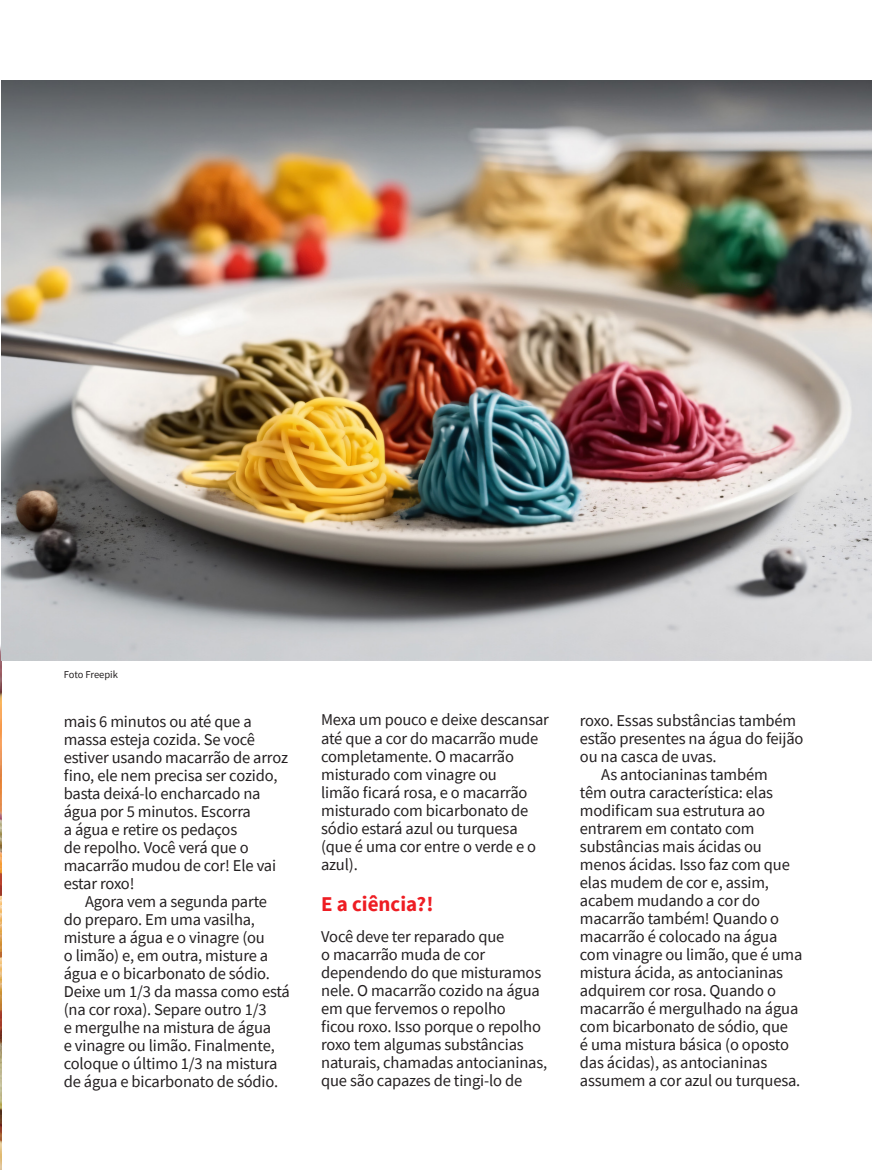
<style>
.page{position:relative;width:872px;height:1170px;background:#fff}
.page>*{position:absolute;margin:0;border:0;box-sizing:border-box;transform-origin:0 0}
.t1{font:700 21px "Source Sans Pro";color:#ee1d23}
.t2{font:16.5px/18px "Source Sans Pro";letter-spacing:-.01em;color:#231f20}
.t3{font:10.5px "Source Sans Pro";letter-spacing:-.01em;color:#231f20}
</style>
<div class="page">
<img style="left:0;top:645px;width:1px;height:524px">
<img style="left:1px;top:81px;width:871px;height:579px">
<p class="t3" style="left:64px;top:668px;width:56px">Foto Freepik</p>
<p class="t2" style="left:64px;top:712px;width:226px">mais 6 minutos ou até que a massa esteja cozida. Se você estiver usando macarrão de arroz fino, ele nem precisa ser cozido, basta deixá-lo encharcado na água por 5 minutos. Escorra<br>a água e retire os pedaços<br>de repolho. Você verá que o macarrão mudou de cor! Ele vai estar roxo!</p>
<p class="t2" style="left:64px;top:892px;width:228px;text-indent:21px">Agora vem a segunda parte<br>do preparo. Em uma vasilha, misture a água e o vinagre (ou<br>o limão) e, em outra, misture a água e o bicarbonato de sódio.<br>Deixe um 1/3 da massa como está (na cor roxa). Separe outro 1/3<br>e mergulhe na mistura de água<br>e vinagre ou limão. Finalmente, coloque o último 1/3 na mistura de água e bicarbonato de sódio.</p>
<p class="t2" style="left:321px;top:710px;width:229px">Mexa um pouco e deixe descansar até que a cor do macarrão mude completamente. O macarrão misturado com vinagre ou<br>limão ficará rosa, e o macarrão misturado com bicarbonato de sódio estará azul ou turquesa (que é uma cor entre o verde e o azul).</p>
<p class="t1" style="left:321px;top:889px;width:114px">E a ciência?!</p>
<p class="t2" style="left:321px;top:927px;width:228px">Você deve ter reparado que<br>o macarrão muda de cor dependendo do que misturamos nele. O macarrão cozido na água em que fervemos o repolho<br>ficou roxo. Isso porque o repolho roxo tem algumas substâncias naturais, chamadas antocianinas, que são capazes de tingi-lo de</p>
<p class="t2" style="left:580px;top:711px;width:225px">roxo. Essas substâncias também estão presentes na água do feijão ou na casca de uvas.</p>
<p class="t2" style="left:580px;top:765px;width:224px;text-indent:21px">As antocianinas também<br>têm outra característica: elas modificam sua estrutura ao entrarem em contato com substâncias mais ácidas ou menos ácidas. Isso faz com que elas mudem de cor e, assim, acabem mudando a cor do macarrão também! Quando o macarrão é colocado na água com vinagre ou limão, que é uma mistura ácida, as antocianinas adquirem cor rosa. Quando o macarrão é mergulhado na água com bicarbonato de sódio, que<br>é uma mistura básica (o oposto das ácidas), as antocianinas assumem a cor azul ou turquesa.</p>
</div>
